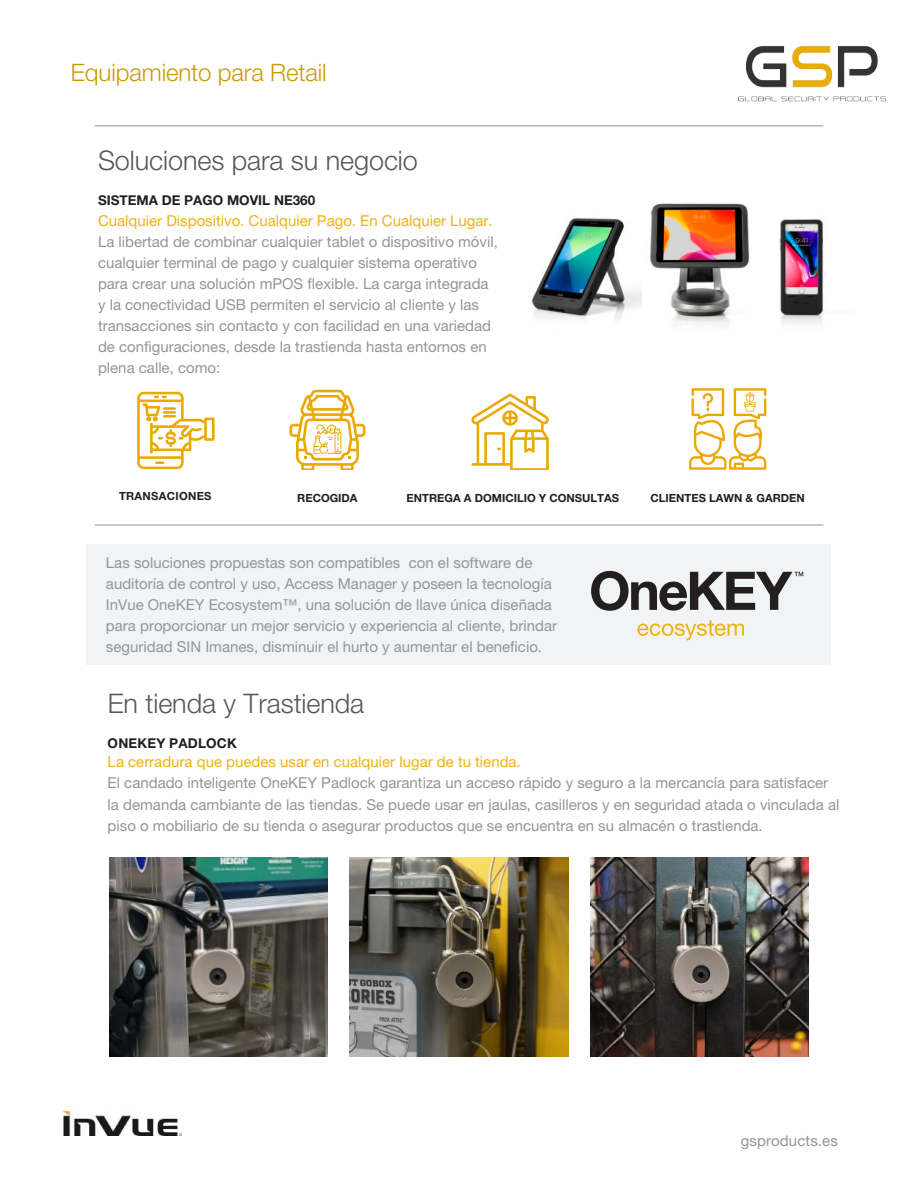
<style>
.page{position:relative;width:918px;height:1188px;background:#fff}
.page>*{position:absolute;margin:0;border:0;box-sizing:border-box;transform-origin:0 0}
.t1{font:300 27px "Helvetica Neue LT Std";letter-spacing:-.005em;color:#57585a}
.t2{font:300 24px "Helvetica Neue LT Std";letter-spacing:-.005em;color:#c99a07}
.t3{font:15px/21.1px "Helvetica Neue LT Std";color:#939598}
.t4{font:700 13.5px "Helvetica Neue LT Std";color:#231f20}
.t5{font:700 11.25px "Helvetica Neue LT Std";color:#231f20}
.t6{font:700 11.25px "Helvetica Neue LT Std";letter-spacing:.025em;color:#231f20}
.s1{color:#efb211}
</style>
<div class="page">
<hr style="left:94px;top:126px;width:730px;height:1px;background:#939598">
<hr style="left:94px;top:525px;width:730px;height:1px;background:#939598">
<div style="left:87px;top:545px;width:744px;height:120px;background:#f2f3f4"></div>
<svg style="left:591px;top:571px;width:212px;height:40px"></svg>
<svg style="left:637px;top:620px;width:107px;height:20px"></svg>
<svg style="left:137px;top:392px;width:78px;height:77px"></svg>
<svg style="left:289px;top:390px;width:76px;height:80px"></svg>
<svg style="left:471px;top:393px;width:78px;height:77px"></svg>
<svg style="left:689px;top:388px;width:77px;height:82px"></svg>
<img style="left:531px;top:217px;width:110px;height:103px">
<img style="left:650px;top:202px;width:100px;height:123px">
<img style="left:779px;top:219px;width:45px;height:104px">
<img style="left:110px;top:857px;width:218px;height:199px">
<img style="left:350px;top:857px;width:218px;height:199px">
<img style="left:590px;top:857px;width:218px;height:199px">
<img style="left:738px;top:45px;width:148px;height:57px">
<img style="left:63px;top:1112px;width:118px;height:23px">
<h2 class="t2" style="left:71px;top:57px;width:257px">Equipamiento para Retail</h2>
<p class="t1" style="left:98px;top:144px;width:321px">Soluciones para su negocio</p>
<p class="t4" style="left:98px;top:192px;width:219px">SISTEMA DE PAGO MOVIL NE360</p>
<p class="t3" style="left:98px;top:210px;width:401px"><span class="s1">Cualquier Dispositivo. Cualquier Pago. En Cualquier Lugar.<br></span>La libertad de combinar cualquier tablet o dispositivo móvil, cualquier terminal de pago y cualquier sistema operativo para crear una solución mPOS flexible. La carga integrada y la conectividad USB permiten el servicio al cliente y las transacciones sin contacto y con facilidad en una variedad de configuraciones, desde la trastienda hasta entornos en plena calle, como:</p>
<p class="t6" style="left:119px;top:489px;width:94px">TRANSACIONES</p>
<p class="t5" style="left:297px;top:491px;width:62px">RECOGIDA</p>
<p class="t5" style="left:407px;top:491px;width:214px">ENTREGA A DOMICILIO Y CONSULTAS</p>
<p class="t5" style="left:651px;top:491px;width:156px">CLIENTES LAWN &amp; GARDEN</p>
<p class="t3" style="left:106px;top:552px;width:453px">Las soluciones propuestas son compatibles con el software de auditoría de control y uso, Access Manager y poseen la tecnología InVue OneKEY Ecosystem™, una solución de llave única diseñada para proporcionar un mejor servicio y experiencia al cliente, brindar seguridad SIN Imanes, disminuir el hurto y aumentar el beneficio.</p>
<p class="t1" style="left:108px;top:687px;width:258px">En tienda y Trastienda</p>
<p class="t4" style="left:108px;top:735px;width:131px">ONEKEY PADLOCK</p>
<p class="t3" style="left:108px;top:751px;width:733px"><span class="s1">La cerradura que puedes usar en cualquier lugar de tu tienda.<br></span>El candado inteligente OneKEY Padlock garantiza un acceso rápido y seguro a la mercancía para satisfacer la demanda cambiante de las tiendas. Se puede usar en jaulas, casilleros y en seguridad atada o vinculada al piso o mobiliario de su tienda o asegurar productos que se encuentra en su almacén o trastienda.</p>
<p class="t3" style="left:741px;top:1130px;width:98px">gsproducts.es</p>
</div>
